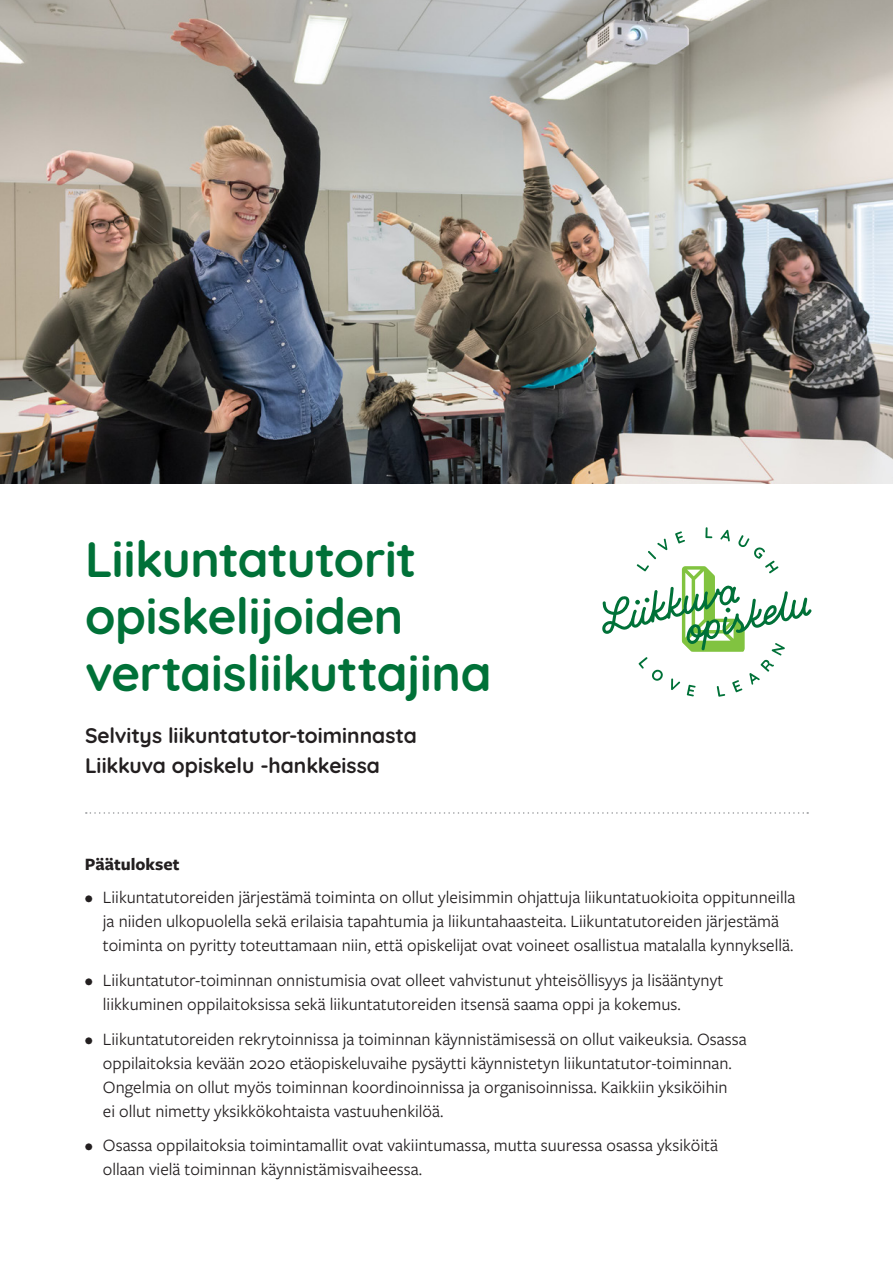
<style>
.page{position:relative;width:893px;height:1263px;background:#fff}
.page>*{position:absolute;margin:0;border:0;box-sizing:border-box;transform-origin:0 0}
.t1{font:700 49.5px/57px "Quicksand";letter-spacing:-.01em;color:#007138}
.t2{font:700 21px/30px "Quicksand";color:#231f20}
.t3{font:18px/24px "Freight Sans Pro";color:#231f20}
.t4{font:700 18px "Freight Sans Pro";color:#231f20}
</style>
<div class="page">
<svg style="left:602px;top:527px;width:210px;height:170px"></svg>
<img style="left:0;top:0;width:893px;height:484px">
<svg style="left:86px;top:812px;width:722px;height:2px"></svg>
<h1 class="t1" style="left:85px;top:526px;width:408px">Liikuntatutorit opiskelijoiden vertaisliikuttajina</h1>
<p class="t2" style="left:85px;top:719px;width:333px">Selvitys liikuntatutor-toiminnasta<br>Liikkuva opiskelu -hankkeissa</p>
<p class="t4" style="left:85px;top:852px;width:96px">Päätulokset</p>
<p class="t3" style="left:103px;top:885px;width:694px;text-indent:-18px">• Liikuntatutoreiden järjestämä toiminta on ollut yleisimmin ohjattuja liikuntatuokioita oppitunneilla ja niiden ulkopuolella sekä erilaisia tapahtumia ja liikuntahaasteita. Liikuntatutoreiden järjestämä toiminta on pyritty toteuttamaan niin, että opiskelijat ovat voineet osallistua matalalla kynnyksellä.</p>
<p class="t3" style="left:103px;top:967px;width:622px;text-indent:-18px">• Liikuntatutor-toiminnan onnistumisia ovat olleet vahvistunut yhteisöllisyys ja lisääntynyt liikkuminen oppilaitoksissa sekä liikuntatutoreiden itsensä saama oppi ja kokemus.</p>
<p class="t3" style="left:103px;top:1026px;width:645px;text-indent:-18px">• Liikuntatutoreiden rekrytoinnissa ja toiminnan käynnistämisessä on ollut vaikeuksia. Osassa oppilaitoksia kevään 2020 etäopiskeluvaihe pysäytti käynnistetyn liikuntatutor-toiminnan.<br>Ongelmia on ollut myös toiminnan koordinoinnissa ja organisoinnissa. Kaikkiin yksiköihin<br>ei ollut nimetty yksikkökohtaista vastuuhenkilöä.</p>
<p class="t3" style="left:103px;top:1132px;width:616px;text-indent:-18px">• Osassa oppilaitoksia toimintamallit ovat vakiintumassa, mutta suuressa osassa yksiköitä ollaan vielä toiminnan käynnistämisvaiheessa.</p>
</div>
